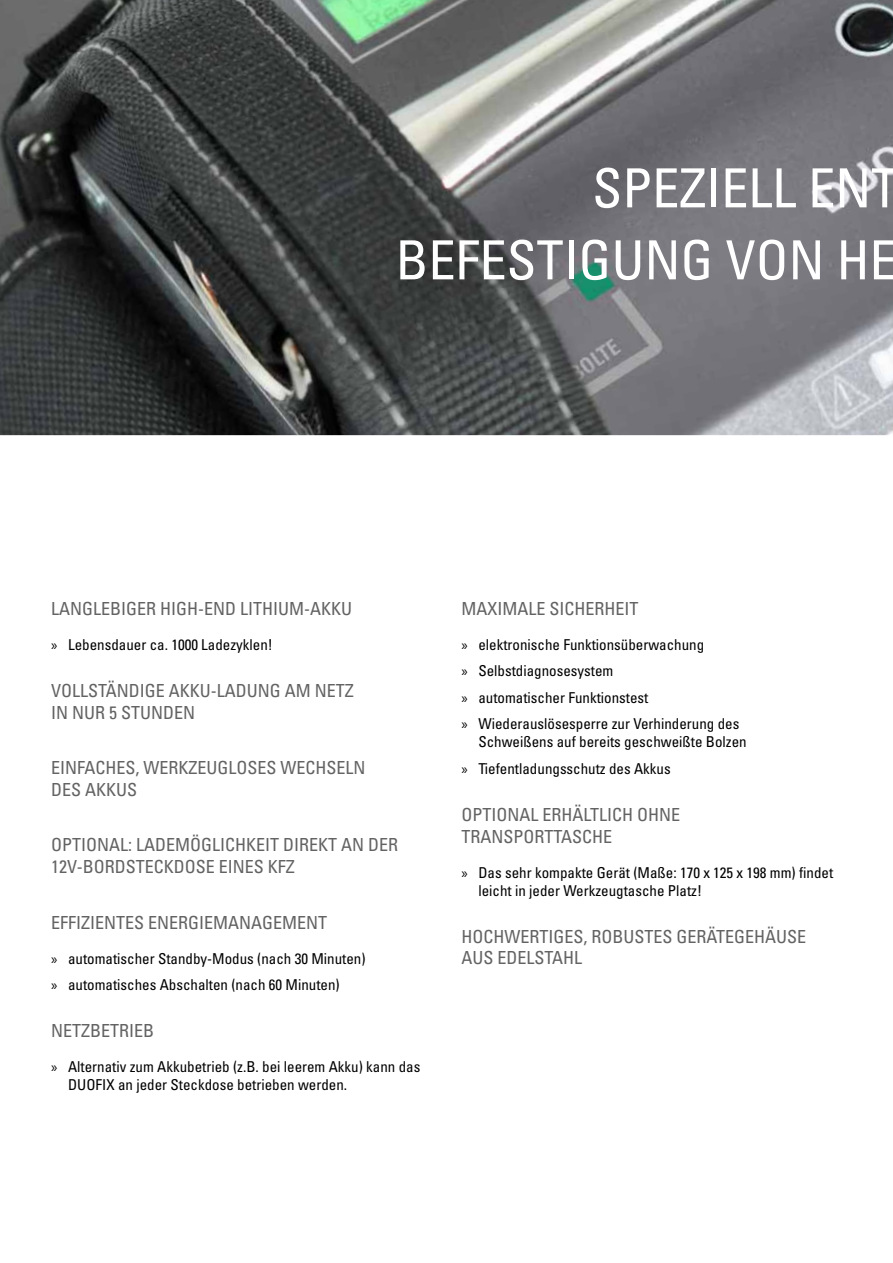
<style>
.page{position:relative;width:893px;height:1263px;background:#fff}
.page>*{position:absolute;margin:0;border:0;box-sizing:border-box;transform-origin:0 0}
.t1{font:condensed 54px/72px "Univers LT Std";color:#fff;text-align:right}
.t2{font:condensed 18px/21.6px "Univers LT Std";color:#646363}
.t3{font:condensed 15px/26.5px "Univers LT Std";color:#000}
.s1{font-family:"Myriad Pro";font-stretch:normal}
</style>
<div class="page">
<img style="left:0;top:0;width:893px;height:435px">
<h1 class="t1" style="left:395px;top:151px;width:504px">SPEZIELL ENT<br>BEFESTIGUNG VON HE</h1>
<p class="t2" style="left:51px;top:597px;width:302px">LANGLEBIGER HIGH-END LITHIUM-AKKU</p>
<p class="t3" style="left:51px;top:631px;width:223px"><span class="s1">»</span> Lebensdauer ca. 1000 Ladezyklen!</p>
<p class="t2" style="left:51px;top:679px;width:304px">VOLLSTÄNDIGE AKKU-LADUNG AM NETZ<br>IN NUR 5 STUNDEN</p>
<p class="t2" style="left:51px;top:757px;width:316px">EINFACHES, WERKZEUGLOSES WECHSELN<br>DES AKKUS</p>
<p class="t2" style="left:51px;top:834px;width:349px">OPTIONAL: LADEMÖGLICHKEIT DIREKT AN DER<br>12V-BORDSTECKDOSE EINES KFZ</p>
<p class="t2" style="left:51px;top:911px;width:278px">EFFIZIENTES ENERGIEMANAGEMENT</p>
<p class="t3" style="left:51px;top:945px;width:316px"><span class="s1">»</span> automatischer Standby-Modus (nach 30 Minuten) <span class="s1">»</span> automatisches Abschalten (nach 60 Minuten)</p>
<p class="t2" style="left:51px;top:1020px;width:105px">NETZBETRIEB</p>
<p class="t3" style="left:68px;top:1058px;width:354px;line-height:18px;text-indent:-17px"><span class="s1">»</span> Alternativ zum Akkubetrieb (z.B. bei leerem Akku) kann das<br>DUOFIX an jeder Steckdose betrieben werden.</p>
<p class="t2" style="left:461px;top:597px;width:179px">MAXIMALE SICHERHEIT</p>
<p class="t3" style="left:461px;top:631px;width:280px"><span class="s1">»</span> elektronische Funktionsüberwachung<br><span class="s1">»</span> Selbstdiagnosesystem<br><span class="s1">»</span> automatischer Funktionstest<br><span class="s1">»</span> Wiederauslösesperre zur Verhinderung des</p>
<p class="t3" style="left:461px;top:728px;width:287px;text-indent:17px">Schweißens auf bereits geschweißte Bolzen <span class="s1">»</span> Tiefentladungsschutz des Akkus</p>
<p class="t2" style="left:461px;top:803px;width:220px">OPTIONAL ERHÄLTLICH OHNE<br>TRANSPORTTASCHE</p>
<p class="t3" style="left:478px;top:863px;width:356px;line-height:18px;text-indent:-17px"><span class="s1">»</span> Das sehr kompakte Gerät (Maße: 170 x 125 x 198 mm) findet leicht in jeder Werkzeugtasche Platz!</p>
<p class="t2" style="left:461px;top:925px;width:346px">HOCHWERTIGES, ROBUSTES GERÄTEGEHÄUSE<br>AUS EDELSTAHL</p>
</div>
